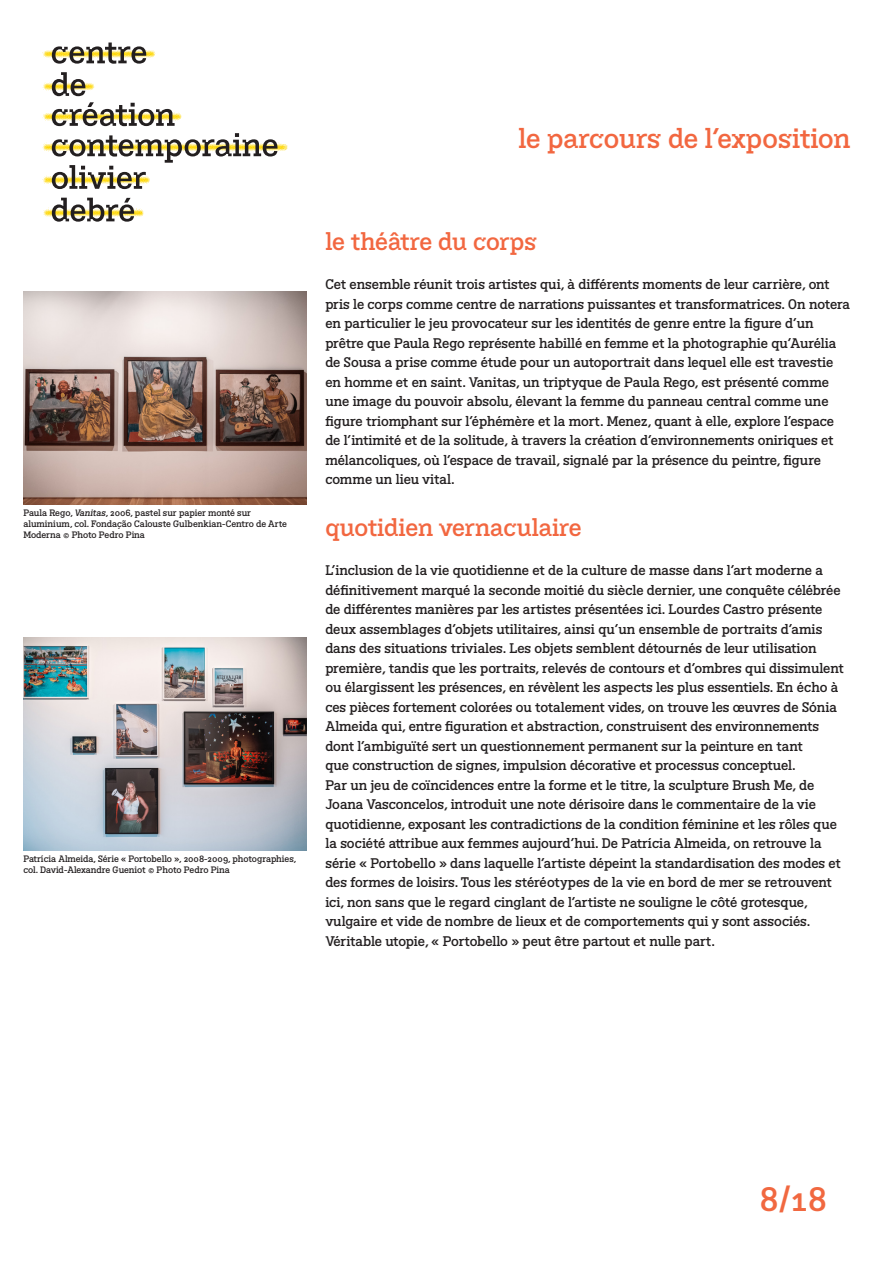
<style>
.page{position:relative;width:893px;height:1263px;background:#fff}
.page>*{position:absolute;margin:0;border:0;box-sizing:border-box;transform-origin:0 0}
.t1{font:33.3px "BVHCCCOD";color:#f16840}
.t2{font:27px "BVHCCCOD Titrage";letter-spacing:-.01em;color:#f26740}
.t3{font:24px "BVHCCCOD Titrage";letter-spacing:-.005em;color:#f26740}
.t4{font:13.5px/19.5px "BVHCCCOD";letter-spacing:-.005em;color:#231f20}
.t5{font:9px/10.8px "BVHCCCOD";letter-spacing:-.005em;color:#231f20}
.s1{font-style:italic}
</style>
<div class="page">
<img style="left:43px;top:50px;width:244px;height:167px">
<svg style="left:52px;top:43px;width:94px;height:21px"></svg>
<svg style="left:52px;top:72px;width:33px;height:24px"></svg>
<svg style="left:52px;top:102px;width:123px;height:24px"></svg>
<svg style="left:52px;top:133px;width:226px;height:56px"></svg>
<svg style="left:52px;top:198px;width:82px;height:24px"></svg>
<img style="left:23px;top:292px;width:283px;height:213px">
<img style="left:23px;top:637px;width:283px;height:213px">
<p class="t2" style="left:518px;top:120px;width:333px">le parcours de l’exposition</p>
<p class="t5" style="left:23px;top:508px;width:265px">Paula Rego, <span class="s1">Vanitas</span>, 2006, pastel sur papier monté sur aluminium, col. Fondação Calouste Gulbenkian-Centro de Arte<br>Moderna © Photo Pedro Pina</p>
<p class="t5" style="left:23px;top:854px;width:274px">Patrícia Almeida, Série « Portobello », 2008-2009, photographies, col. David-Alexandre Gueniot © Photo Pedro Pina</p>
<p class="t3" style="left:325px;top:226px;width:213px">le théâtre du corps</p>
<p class="t4" style="left:325px;top:275px;width:526px">Cet ensemble réunit trois artistes qui, à différents moments de leur carrière, ont pris le corps comme centre de narrations puissantes et transformatrices. On notera en particulier le jeu provocateur sur les identités de genre entre la figure d’un prêtre que Paula Rego représente habillé en femme et la photographie qu’Aurélia de Sousa a prise comme étude pour un autoportrait dans lequel elle est travestie en homme et en saint. Vanitas, un triptyque de Paula Rego, est présenté comme une image du pouvoir absolu, élevant la femme du panneau central comme une figure triomphant sur l’éphémère et la mort. Menez, quant à elle, explore l’espace de l’intimité et de la solitude, à travers la création d’environnements oniriques et mélancoliques, où l’espace de travail, signalé par la présence du peintre, figure comme un lieu vital.</p>
<p class="t3" style="left:325px;top:512px;width:258px">quotidien vernaculaire</p>
<p class="t4" style="left:325px;top:561px;width:520px">L’inclusion de la vie quotidienne et de la culture de masse dans l’art moderne a définitivement marqué la seconde moitié du siècle dernier, une conquête célébrée de différentes manières par les artistes présentées ici. Lourdes Castro présente deux assemblages d’objets utilitaires, ainsi qu’un ensemble de portraits d’amis dans des situations triviales. Les objets semblent détournés de leur utilisation première, tandis que les portraits, relevés de contours et d’ombres qui dissimulent ou élargissent les présences, en révèlent les aspects les plus essentiels. En écho à ces pièces fortement colorées ou totalement vides, on trouve les œuvres de Sónia Almeida qui, entre figuration et abstraction, construisent des environnements dont l’ambiguïté sert un questionnement permanent sur la peinture en tant<br>que construction de signes, impulsion décorative et processus conceptuel.<br>Par un jeu de coïncidences entre la forme et le titre, la sculpture Brush Me, de Joana Vasconcelos, introduit une note dérisoire dans le commentaire de la vie quotidienne, exposant les contradictions de la condition féminine et les rôles que la société attribue aux femmes aujourd’hui. De Patrícia Almeida, on retrouve la série « Portobello » dans laquelle l’artiste dépeint la standardisation des modes et des formes de loisirs. Tous les stéréotypes de la vie en bord de mer se retrouvent ici, non sans que le regard cinglant de l’artiste ne souligne le côté grotesque, vulgaire et vide de nombre de lieux et de comportements qui y sont associés.<br>Véritable utopie, « Portobello » peut être partout et nulle part.</p>
<h1 class="t1" style="left:759px;top:1177px;width:70px">8/18</h1>
</div>
